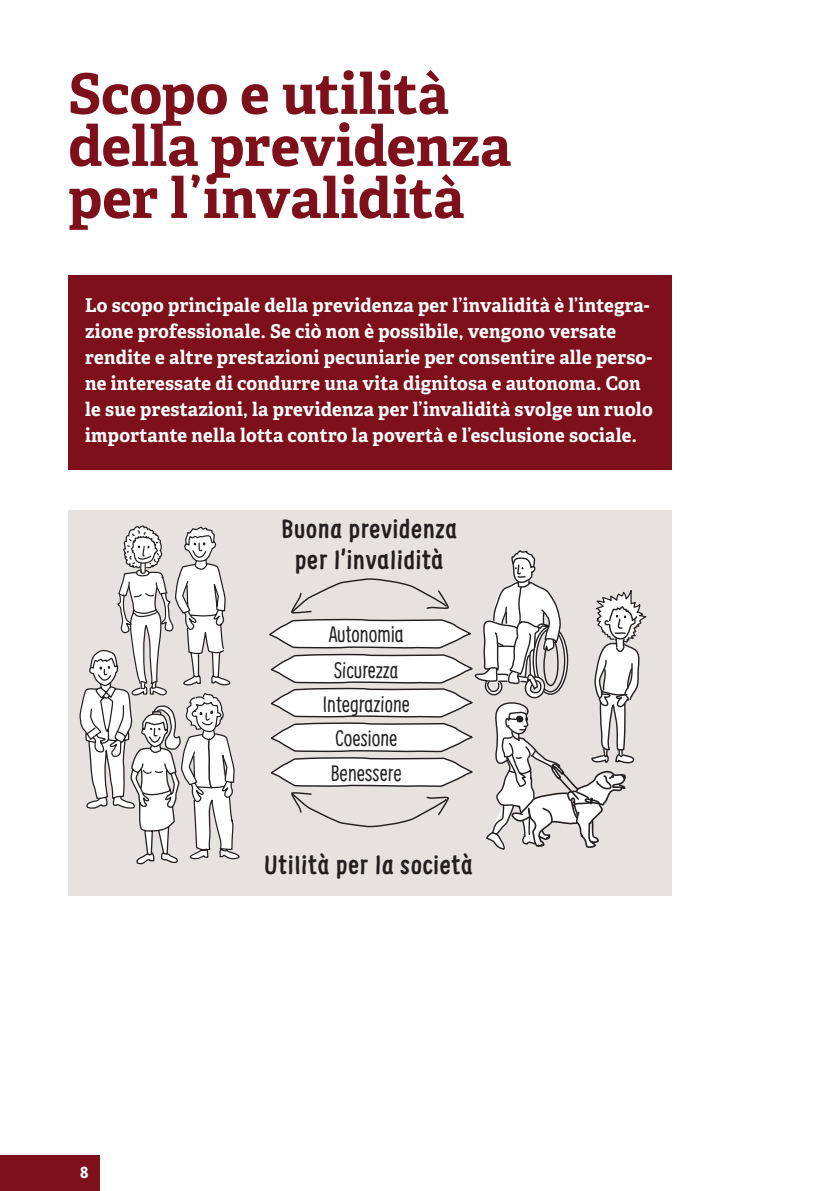
<style>
.page{position:relative;width:840px;height:1191px;background:#fff}
.page>*{position:absolute;margin:0;border:0;box-sizing:border-box;transform-origin:0 0}
.t1{font:700 56px/52px "Adelle";letter-spacing:-.005em;color:#7d101a}
.t2{font:700 26px/31.2px "Supernettcn";letter-spacing:.03em;color:#231f20;text-align:center}
.t3{font:22px/34.6px "Supernettcn";color:#231f20;text-align:center}
.t4{font:700 19px/26px "Adelle";letter-spacing:.015em;color:#fff}
.t5{font:900 condensed 16px "Frutiger";color:#fff}
</style>
<div class="page">
<div style="left:0;top:1155px;width:99px;height:36px;background:#7d101a"></div>
<div style="left:68px;top:275px;width:603px;height:194px;background:#7d101a"></div>
<div style="left:68px;top:510px;width:603px;height:385px;background:#e5e2e0"></div>
<svg style="left:269px;top:550px;width:378px;height:300px"></svg>
<svg style="left:79px;top:525px;width:161px;height:340px"></svg>
<h1 class="t1" style="left:68px;top:68px;width:444px">Scopo e utilità della previdenza per l’invalidità</h1>
<p class="t4" style="left:85px;top:292px;width:568px">Lo scopo principale della previdenza per l’invalidità è l’integra&shy;zione professionale. Se ciò non è possibile, vengono versate rendite e altre prestazioni pecuniarie per consentire alle perso&shy;ne interessate di condurre una vita dignitosa e autonoma. Con le sue prestazioni, la previdenza per l’invalidità svolge un ruolo importante nella lotta contro la povertà e l’esclusione sociale.</p>
<h2 class="t2" style="left:281px;top:512px;width:177px">Buona previdenza per l’invalidità</h2>
<p class="t3" style="left:322px;top:616px;width:88px">Autonomia<br>Sicurezza<br>Integrazione<br>Coesione<br>Benessere</p>
<p class="t5" style="left:80px;top:1163px;width:10px">8</p>
<h2 class="t2" style="left:264px;top:849px;width:210px">Utilità per la società</h2>
</div>
